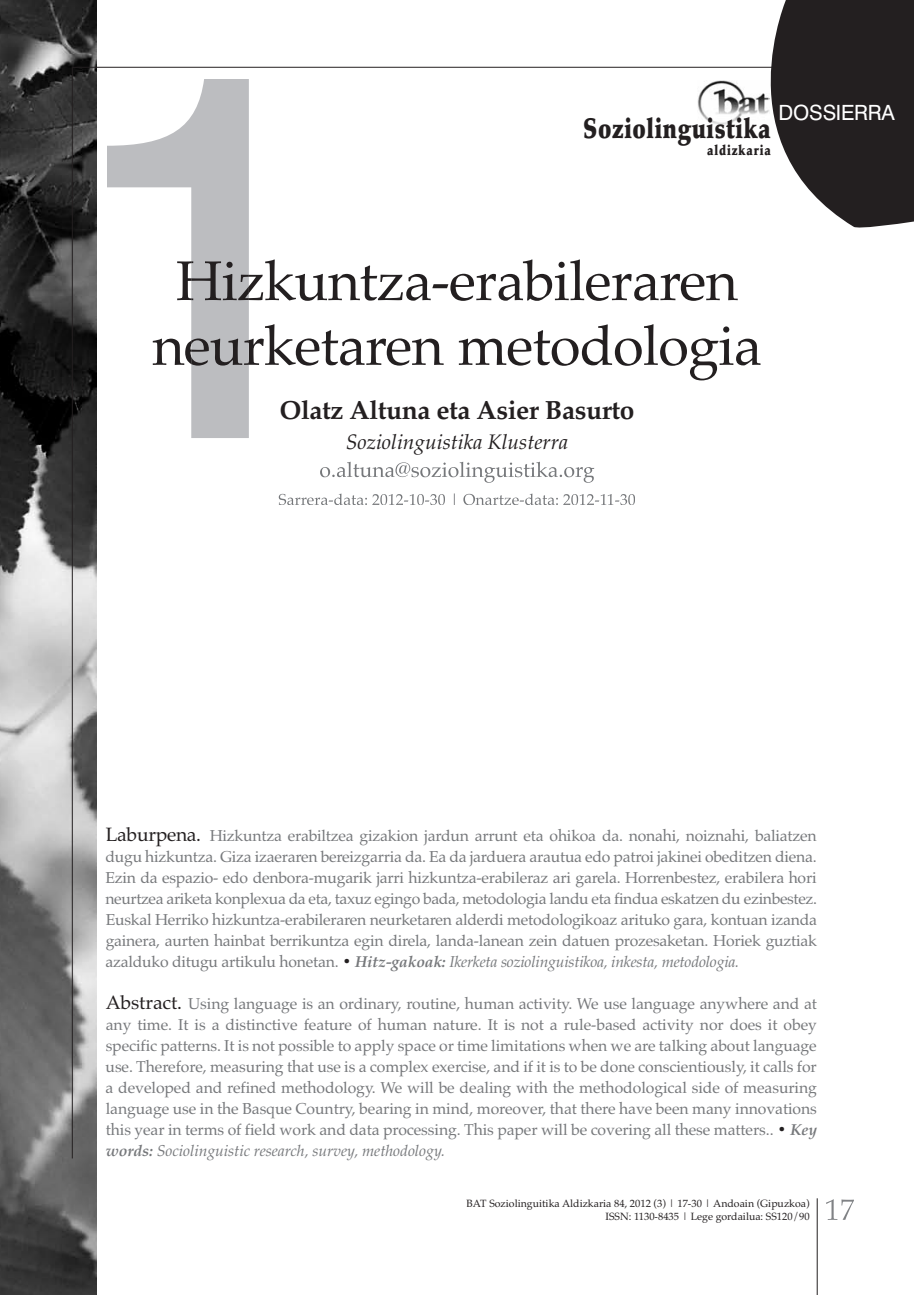
<style>
.page{position:relative;width:914px;height:1295px;background:#fff}
.page>*{position:absolute;margin:0;border:0;box-sizing:border-box;transform-origin:0 0}
.t1{font:56px/64.8px "Palatino";letter-spacing:-.015em;color:#231f20;text-align:center}
.t2{font:900 28.35px "Palatino";letter-spacing:.025em;color:#231f20;scale:.8 1}
.t3{font:700 26.25px "Palatino";letter-spacing:-.015em;color:#231f20}
.t4{font:italic 21px "Palatino";color:#231f20}
.t5{font:21px "Swiss 721 BT";letter-spacing:-.015em;color:#fff}
.t6{font:15.75px/21px "Palatino";letter-spacing:-.01em;color:#76787b;text-align:justify}
.t7{font:900 14.35px "Palatino";letter-spacing:.075em;color:#231f20;scale:.8 1}
.t8{font:10.5px/13.1px "Palatino";color:#231f20;text-align:right}
.s1{font-size:19.25px;color:#231f20}
.s2{font-weight:700;font-style:italic;color:#231f20}
.s3{font-weight:700;font-style:italic}
.s4{font-style:italic}
</style>
<div class="page">
<img style="left:0;top:0;width:97px;height:1295px">
<img style="left:697px;top:80px;width:23px;height:45px">
<hr style="left:72px;top:67px;width:744px;height:1px;background:#231f20">
<hr style="left:72px;top:67px;width:1px;height:1091px;background:#231f20">
<svg style="left:826px;top:1199px;width:27px;height:21px"></svg>
<hr style="left:816px;top:1198px;width:1px;height:97px;background:#231f20">
<svg style="left:347px;top:462px;width:200px;height:15px"></svg>
<svg style="left:278px;top:493px;width:255px;height:12px"></svg>
<svg style="left:107px;top:79px;width:142px;height:359px"></svg>
<svg style="left:191px;top:261px;width:58px;height:39px;background:#969598"></svg>
<svg style="left:191px;top:339px;width:58px;height:27px;background:#8d8c8f"></svg>
<svg style="left:720px;top:0;width:194px;height:228px"></svg>
<h2 class="t2" style="left:583px;top:117px;width:236px">Soziolinguistika</h2>
<p class="t7" style="left:707px;top:145px;width:81px">aldizkaria</p>
<h3 class="t5" style="left:778px;top:105px;width:118px">DOSSIERRA</h3>
<h1 class="t1" style="left:152px;top:249px;width:611px">hizkuntza-erabileraren neurketaren metodologia</h1>
<h3 class="t3" style="left:279px;top:395px;width:356px">Olatz Altuna eta Asier Basurto</h3>
<h3 class="t4" style="left:345px;top:429px;width:224px">Soziolinguistika Klusterra</h3>
<p class="t6" style="left:105px;top:825px;width:712px"><span class="s1">Laburpena.</span> hizkuntza erabiltzea gizakion jardun arrunt eta ohikoa da. nonahi, noiznahi, baliatzen dugu hizkuntza. Giza izaeraren bereizgarria da. ea da jarduera arautua edo patroi jakinei obeditzen diena. ezin da espazio- edo denbora-mugarik jarri hizkuntza-erabileraz ari garela. horrenbestez, erabilera hori neurtzea ariketa konplexua da eta, taxuz egingo bada, metodologia landu eta findua eskatzen du ezinbestez. euskal herriko hizkuntza-erabileraren neurketaren alderdi metodologikoaz arituko gara, kontuan izanda gainera, aurten hainbat berrikuntza egin direla, landa-lanean zein datuen prozesaketan. horiek guztiak azalduko ditugu artikulu honetan. <span class="s2">•</span> <span class="s3">Hitz-gakoak:</span> <span class="s4">Ikerketa soziolinguistikoa, inkesta, metodologia.</span></p>
<p class="t6" style="left:105px;top:993px;width:712px"><span class="s1">Abstract.</span> using language is an ordinary, routine, human activity. we use language anywhere and at any time. It is a distinctive feature of human nature. It is not a rule-based activity nor does it obey specific patterns. It is not possible to apply space or time limitations when we are talking about language use. Therefore, measuring that use is a complex exercise, and if it is to be done conscientiously, it calls for a developed and refined methodology. we will be dealing with the methodological side of measuring language use in the Basque Country, bearing in mind, moreover, that there have been many innovations this year in terms of field work and data processing. This paper will be covering all these matters.. <span class="s2">•</span> <span class="s3">Key words:</span> <span class="s4">Sociolinguistic research, survey, methodology.</span></p>
<p class="t8" style="left:466px;top:1197px;width:344px">BAT Soziolinguitika Aldizkaria 84, 2012 (3) | 17-30 | Andoain (Gipuzkoa)<br>ISSN: 1130-8435 | Lege gordailua: SS120/90</p>
</div>
